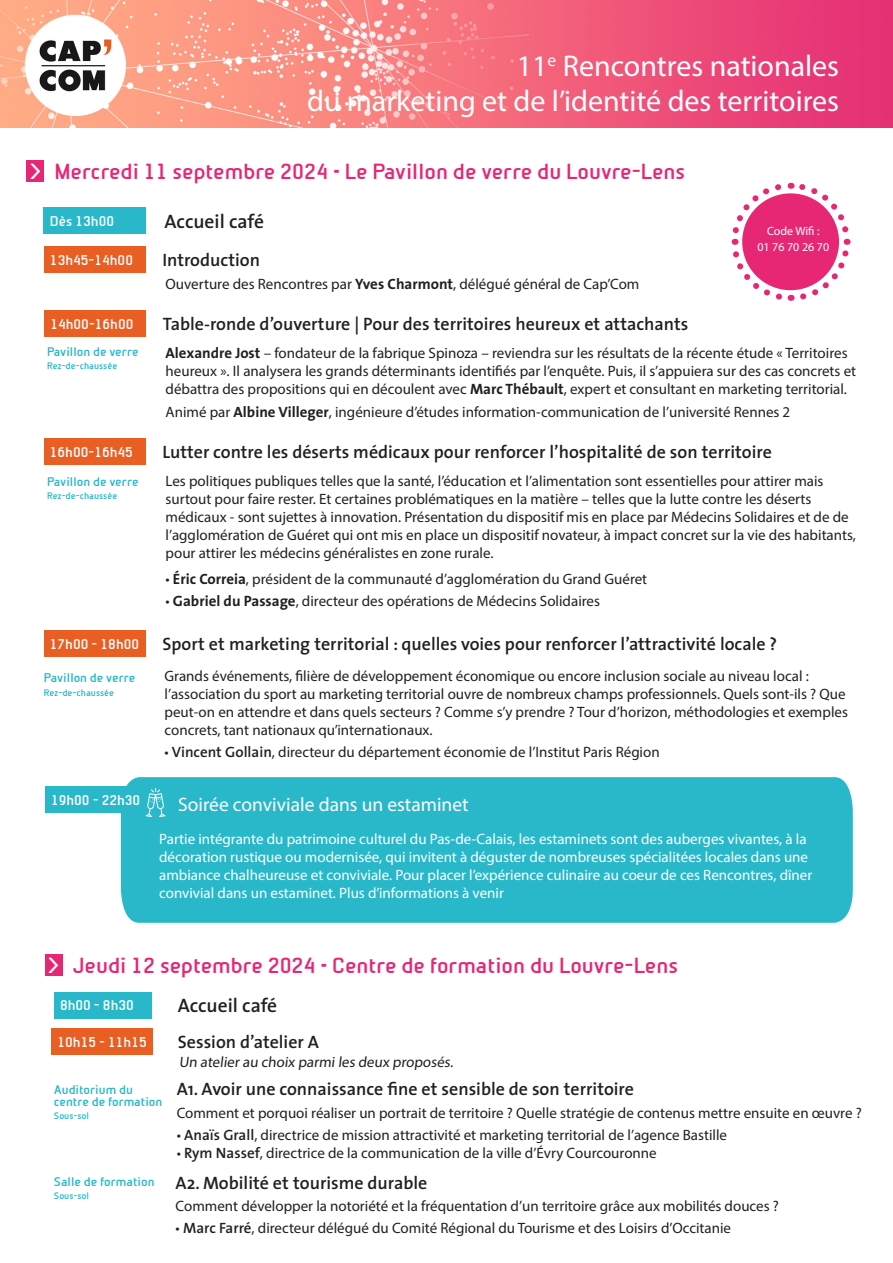
<style>
.page{position:relative;width:893px;height:1263px;background:#fff}
.page>*{position:absolute;margin:0;border:0;box-sizing:border-box;transform-origin:0 0}
.t1{font:30px "Myriad Pro";color:#fff}
.Jour{font:700 21px "Beta Sans";color:#e72674}
.t2{font:700 21px "Beta Sans";color:#fff}
.Texte{font:19.5px "Myriad Pro";color:#fff}
.Titre{font:600 19.5px "The Sans";color:#231f20}
.Titre-2{font:600 18px "The Sans";color:#231f20}
.Titre-3{font:15px/18px "Myriad Pro";color:#231f20}
.Texte-2{font:15px/18px "Myriad Pro";color:#fff}
.t3{font:700 13.5px "Beta Sans";color:#fff}
.Salle{font:700 12px "Beta Sans";color:#29b8ca}
.t4{font:12px "Myriad Pro";color:#fff}
.Salle-2{font:700 9px "Beta Sans";color:#29b8ca}
.s1{font-family:"The Sans";font-weight:700}
.s2{font-family:"The Sans";font-weight:600}
</style>
<div class="page">
<div style="left:121px;top:777px;width:732px;height:146px;background:#29b8ca"></div>
<div style="left:143px;top:788px;width:35px;height:28px;background:#29b8ca"></div>
<img style="left:145px;top:788px;width:21px;height:28px">
<img style="left:0;top:0;width:893px;height:127px">
<svg style="left:731px;top:182px;width:120px;height:119px"></svg>
<div style="left:742px;top:193px;width:97px;height:97px;background:#e72674;border-radius:50%"></div>
<div style="left:27px;top:161px;width:17px;height:21px;background:#e72674"></div>
<div style="left:44px;top:207px;width:102px;height:27px;background:#29b8ca"></div>
<div style="left:44px;top:247px;width:101px;height:26px;background:#e95e22"></div>
<div style="left:44px;top:310px;width:102px;height:27px;background:#e95e22"></div>
<div style="left:44px;top:630px;width:101px;height:27px;background:#e95e22"></div>
<div style="left:45px;top:787px;width:101px;height:26px;background:#29b8ca"></div>
<div style="left:44px;top:438px;width:101px;height:27px;background:#e95e22"></div>
<div style="left:45px;top:955px;width:17px;height:21px;background:#e72674"></div>
<div style="left:54px;top:992px;width:97px;height:26px;background:#29b8ca"></div>
<div style="left:52px;top:1028px;width:101px;height:27px;background:#e95e22"></div>
<p class="t1" style="left:517px;top:48px;width:324px">11<sup>e</sup> Rencontres nationales</p>
<p class="t1" style="left:307px;top:82px;width:534px">du marketing et de l’identité des territoires</p>
<p class="t2" style="left:30px;top:159px;width:13px">&gt;</p>
<p class="Jour" style="left:54px;top:159px;width:632px">Mercredi 11 septembre 2024 • Le Pavillon de verre du Louvre-Lens</p>
<p class="t3" style="left:50px;top:213px;width:66px">Dès 13h00</p>
<p class="Titre" style="left:165px;top:205px;width:101px">Accueil café</p>
<p class="t3" style="left:50px;top:252px;width:85px">13h45-14h00</p>
<p class="Titre-2" style="left:162px;top:245px;width:99px">Introduction</p>
<p class="Titre-3" style="left:166px;top:274px;width:475px">Ouverture des Rencontres par <span class="s1">Yves Charmont</span>, délégué général de Cap’Com</p>
<p class="t3" style="left:50px;top:316px;width:85px">14h00-16h00</p>
<p class="Titre-2" style="left:163px;top:309px;width:527px">Table-ronde d’ouverture | Pour des territoires heureux et attachants</p>
<p class="Titre-3" style="left:166px;top:343px;width:692px"><span class="s1">Alexandre Jost</span> – fondateur de la fabrique Spinoza – reviendra sur les résultats de la récente étude « Territoires heureux ». Il analysera les grands déterminants identifiés par l’enquête. Puis, il s’appuiera sur des cas concrets et débattra des propositions qui en découlent avec <span class="s1">Marc Thébault</span>, expert et consultant en marketing territorial.</p>
<p class="Titre-3" style="left:166px;top:403px;width:626px">Animé par <span class="s1">Albine Villeger</span>, ingénieure d’études information-communication de l’université Rennes 2</p>
<p class="t4" style="left:767px;top:223px;width:54px">Code Wifi :</p>
<p class="t4" style="left:757px;top:239px;width:73px">01 76 70 26 70</p>
<p class="Salle" style="left:47px;top:344px;width:93px">Pavillon de verre</p>
<p class="Salle-2" style="left:47px;top:361px;width:72px">Rez-de-chaussée</p>
<p class="t3" style="left:50px;top:444px;width:85px">16h00-16h45</p>
<p class="Titre-2" style="left:162px;top:437px;width:611px">Lutter contre les déserts médicaux pour renforcer l’hospitalité de son territoire</p>
<p class="Salle" style="left:47px;top:474px;width:93px">Pavillon de verre</p>
<p class="Salle-2" style="left:47px;top:490px;width:72px">Rez-de-chaussée</p>
<p class="Titre-3" style="left:166px;top:471px;width:692px">Les politiques publiques telles que la santé, l’éducation et l’alimentation sont essentielles pour attirer mais surtout pour faire rester. Et certaines problématiques en la matière – telles que la lutte contre les déserts médicaux - sont sujettes à innovation. Présentation du dispositif mis en place par Médecins Solidaires et de de l’agglomération de Guéret qui ont mis en place un dispositif novateur, à impact concret sur la vie des habitants, pour attirer les médecins généralistes en zone rurale.</p>
<p class="Titre-3" style="left:166px;top:570px;width:483px">• <span class="s1">Éric Correia</span>, président de la communauté d’agglomération du Grand Guéret</p>
<p class="Titre-3" style="left:166px;top:592px;width:436px">• <span class="s1">Gabriel du Passage</span>, directeur des opérations de Médecins Solidaires</p>
<p class="t3" style="left:50px;top:636px;width:91px">17h00 - 18h00</p>
<p class="Titre-2" style="left:162px;top:629px;width:616px">Sport et marketing territorial : quelles voies pour renforcer l’attractivité locale ?</p>
<p class="Salle" style="left:44px;top:671px;width:93px">Pavillon de verre</p>
<p class="Salle-2" style="left:44px;top:687px;width:72px">Rez-de-chaussée</p>
<p class="t3" style="left:51px;top:792px;width:91px">19h00 - 22h30</p>
<p class="Titre-3" style="left:165px;top:667px;width:685px">Grands événements, filière de développement économique ou encore inclusion sociale au niveau local : l’association du sport au marketing territorial ouvre de nombreux champs professionnels. Quels sont-ils ? Que peut-on en attendre et dans quels secteurs ? Comme s’y prendre ? Tour d’horizon, méthodologies et exemples concrets, tant nationaux qu’internationaux.</p>
<p class="Titre-3" style="left:165px;top:743px;width:497px">• <span class="s2">Vincent Gollain</span>, directeur du département économie de l’Institut Paris Région</p>
<p class="Texte" style="left:178px;top:792px;width:292px">Soirée conviviale dans un estaminet</p>
<p class="Texte-2" style="left:159px;top:830px;width:655px">Partie intégrante du patrimoine culturel du Pas-de-Calais, les estaminets sont des auberges vivantes, à la décoration rustique ou modernisée, qui invitent à déguster de nombreuses spécialitées locales dans une ambiance chalheureuse et conviviale. Pour placer l’expérience culinaire au coeur de ces Rencontres, dîner convivial dans un estaminet. Plus d’informations à venir</p>
<p class="t2" style="left:48px;top:954px;width:13px">&gt;</p>
<p class="Jour" style="left:72px;top:953px;width:607px">Jeudi 12 septembre 2024 • Centre de formation du Louvre-Lens</p>
<p class="t3" style="left:60px;top:998px;width:75px">8h00 - 8h30</p>
<p class="Titre" style="left:178px;top:989px;width:101px">Accueil café</p>
<p class="t3" style="left:58px;top:1034px;width:91px">10h15 - 11h15</p>
<p class="Titre-2" style="left:178px;top:1027px;width:143px">Session d’atelier A</p>
<p class="Titre-2" style="left:177px;top:1074px;width:459px">A1. Avoir une connaissance fine et sensible de son territoire</p>
<p class="Titre-3" style="left:177px;top:1103px;width:687px">Comment et porquoi réaliser un portrait de territoire ? Quelle stratégie de contenus mettre ensuite en œuvre ?</p>
<p class="Titre-3" style="left:177px;top:1125px;width:552px">• <span class="s2">Anaïs Grall</span>, directrice de mission attractivité et marketing territorial de l’agence Bastille</p>
<p class="Titre-3" style="left:177px;top:1143px;width:481px">• <span class="s2">Rym Nassef</span>, directrice de la communication de la ville d’Évry Courcouronne</p>
<p class="Titre-3" style="left:179px;top:1053px;width:278px">Un atelier au choix parmi les deux proposés.</p>
<p class="Salle" style="left:54px;top:1082px;width:80px">Auditorium du</p>
<p class="Salle" style="left:54px;top:1094px;width:110px">centre de formation</p>
<p class="Salle-2" style="left:54px;top:1111px;width:37px">Sous-sol</p>
<p class="Salle" style="left:54px;top:1174px;width:102px">Salle de formation</p>
<p class="Salle-2" style="left:54px;top:1191px;width:37px">Sous-sol</p>
<p class="Titre-2" style="left:176px;top:1167px;width:253px">A2. Mobilité et tourisme durable</p>
<p class="Titre-3" style="left:176px;top:1197px;width:605px">Comment développer la notoriété et la fréquentation d’un territoire grâce aux mobilités douces ?</p>
<p class="Titre-3" style="left:176px;top:1219px;width:557px">• <span class="s2">Marc Farré</span>, directeur délégué du Comité Régional du Tourisme et des Loisirs d’Occitanie</p>
</div>
